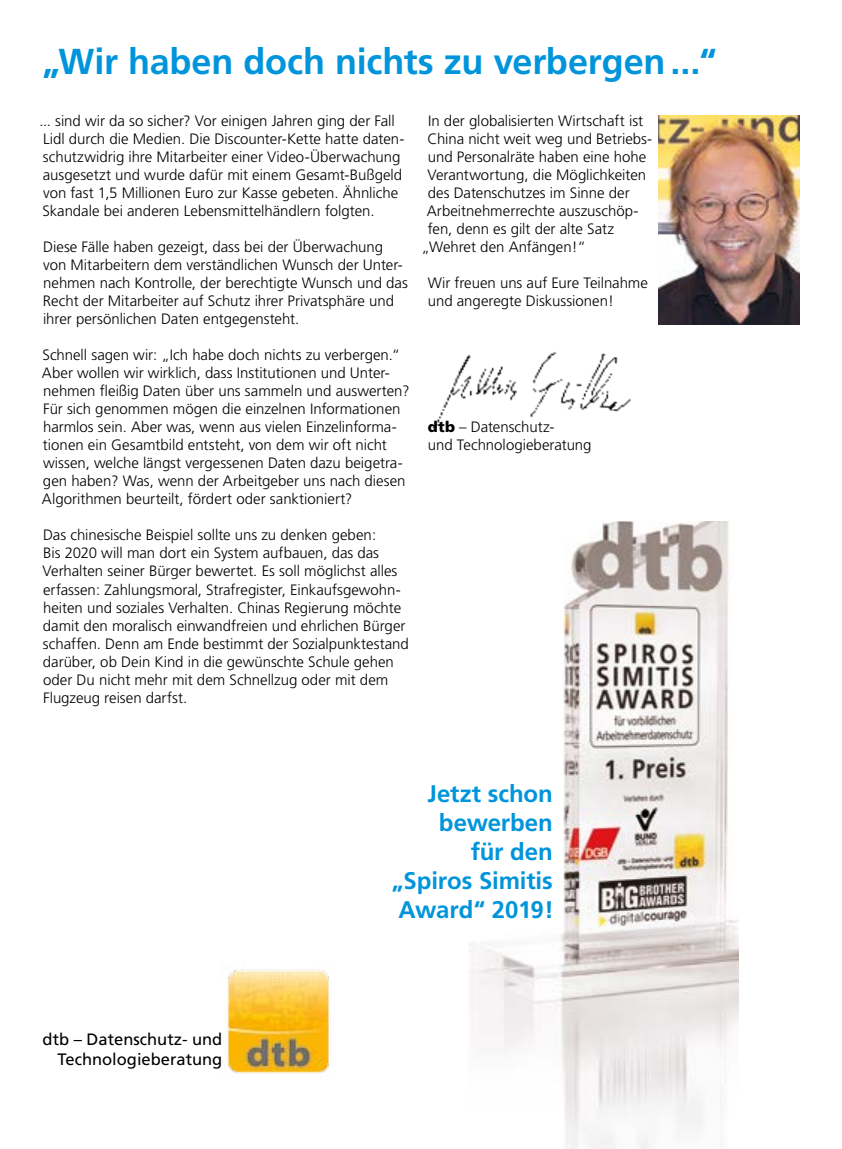
<style>
.page{position:relative;width:842px;height:1149px;background:#fff}
.page>*{position:absolute;margin:0;border:0;box-sizing:border-box;transform-origin:0 0}
.t1{font:700 36px "Frutiger";letter-spacing:-.005em;color:#0095db}
.t2{font:700 24px/28.8px "Frutiger";letter-spacing:-.005em;color:#0095db;text-align:right}
.t3{font:16.5px/19.8px "Frutiger";color:#000;text-align:right}
.t4{font:300 15px/18px "Frutiger";color:#000}
.s1{font-weight:900}
</style>
<div class="page">
<img style="left:470px;top:521px;width:269px;height:627px">
<img style="left:658px;top:116px;width:141px;height:208px">
<img style="left:432px;top:352px;width:199px;height:77px">
<img style="left:223px;top:969px;width:106px;height:105px">
<h1 class="t1" style="left:43px;top:40px;width:676px">„Wir haben doch nichts zu verbergen ...“</h1>
<p class="t4" style="left:40px;top:112px;width:366px">... sind wir da so sicher? Vor einigen Jahren ging der Fall Lidl durch die Medien. Die Discounter-Kette hatte daten&shy;schutzwidrig ihre Mitarbeiter einer Video-Überwachung ausgesetzt und wurde dafür mit einem Gesamt-Bußgeld von fast 1,5 Millionen Euro zur Kasse gebeten. Ähnliche Skandale bei anderen Lebensmittelhändlern folgten.</p>
<p class="t4" style="left:43px;top:238px;width:366px">Diese Fälle haben gezeigt, dass bei der Überwachung von Mitarbeitern dem verständlichen Wunsch der Unter&shy;nehmen nach Kontrolle, der berechtigte Wunsch und das Recht der Mitarbeiter auf Schutz ihrer Privatsphäre und ihrer persönlichen Daten entgegensteht.</p>
<p class="t4" style="left:42px;top:346px;width:369px">Schnell sagen wir: „Ich habe doch nichts zu verbergen.“ Aber wollen wir wirklich, dass Institutionen und Unter&shy;nehmen fleißig Daten über uns sammeln und auswerten?<br>Für sich genommen mögen die einzelnen Informationen harmlos sein. Aber was, wenn aus vielen Einzelinforma&shy;tionen ein Gesamtbild entsteht, von dem wir oft nicht wissen, welche längst vergessenen Daten dazu beigetra&shy;gen haben? Was, wenn der Arbeitgeber uns nach diesen Algorithmen beurteilt, fördert oder sanktioniert?</p>
<p class="t4" style="left:43px;top:526px;width:368px">Das chinesische Beispiel sollte uns zu denken geben:<br>Bis 2020 will man dort ein System aufbauen, das das Verhalten seiner Bürger bewertet. Es soll möglichst alles erfassen: Zahlungsmoral, Strafregister, Einkaufsgewohn&shy;heiten und soziales Verhalten. Chinas Regierung möchte damit den moralisch einwandfreien und ehrlichen Bürger schaffen. Denn am Ende bestimmt der Sozialpunktestand darüber, ob Dein Kind in die gewünschte Schule gehen oder Du nicht mehr mit dem Schnellzug oder mit dem Flugzeug reisen darfst.</p>
<p class="t4" style="left:428px;top:112px;width:217px">In der globalisierten Wirtschaft ist</p>
<p class="t4" style="left:427px;top:130px;width:226px">China nicht weit weg und Betriebs-</p>
<p class="t4" style="left:428px;top:148px;width:220px">und Personalräte haben eine hohe</p>
<p class="t4" style="left:427px;top:166px;width:220px">Verantwortung, die Möglichkeiten</p>
<p class="t4" style="left:428px;top:184px;width:203px">des Datenschutzes im Sinne der</p>
<p class="t4" style="left:427px;top:202px;width:213px">Arbeitnehmerrechte auszuschöp-</p>
<p class="t4" style="left:428px;top:220px;width:188px">fen, denn es gilt der alte Satz</p>
<p class="t4" style="left:422px;top:238px;width:166px">„Wehret den Anfängen!“</p>
<p class="t4" style="left:428px;top:274px;width:222px">Wir freuen uns auf Eure Teilnahme und angeregte Diskussionen!</p>
<p class="t4" style="left:428px;top:418px;width:165px"><span class="s1">dtb</span> – Datenschutz-<br>und Technologieberatung</p>
<p class="t3" style="left:43px;top:1029px;width:181px">dtb – Datenschutz- und<br>Technologieberatung</p>
<h2 class="t2" style="left:392px;top:779px;width:164px">Jetzt schon bewerben<br>für den „Spiros Simitis<br>Award“ 2019!</h2>
</div>
